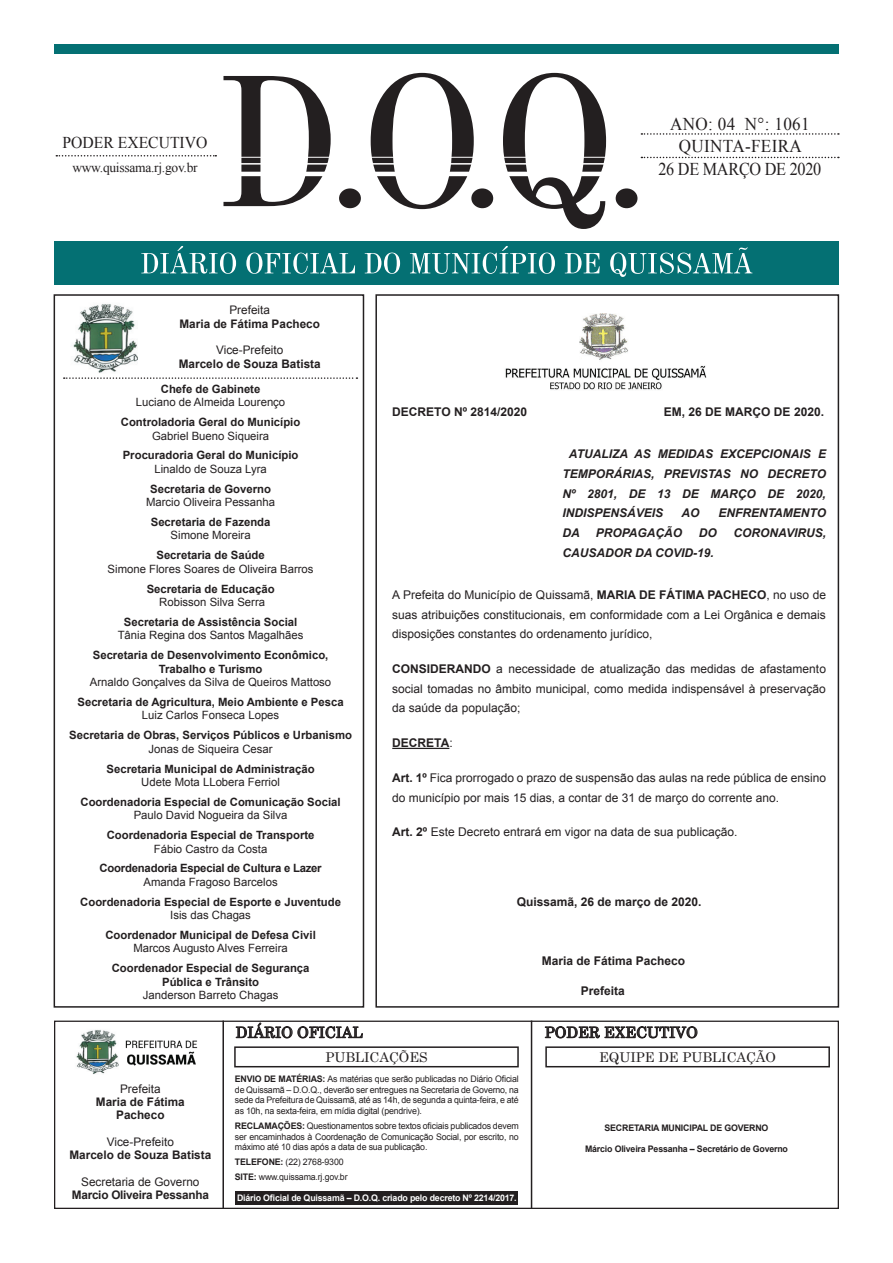
<style>
.page{position:relative;width:893px;height:1263px;background:#fff}
.page>*{position:absolute;margin:0;border:0;box-sizing:border-box;transform-origin:0 0}
.t1{font:18px/22.5px "Times New Roman";letter-spacing:.02em;color:#231f20;text-align:center;scale:.95 1}
.t2{font:16.5px "Times New Roman";color:#231f20;scale:.95 1}
.t3{font:15px "Century";color:#231f20}
.t4{font:13.5px "Century";color:#231f20}
.t5{font:13.5px "Times New Roman";letter-spacing:-.02em;color:#231f20}
.t6{font:12px/19.6px "Arial";color:#231f20;text-align:justify}
.t7{font:italic 700 12px/19.6px "Arial";color:#231f20;text-align:justify}
.t8{font:700 12px "Arial";color:#231f20}
.t9{font:700 11.85px/13.4px "Arial";color:#231f20;text-align:center}
.t10{font:11.85px "Arial";color:#231f20}
.t11{font:700 11.85px "Arial";letter-spacing:-.02em;color:#231f20}
.t12{font:700 11.4px/13.5px "Arial";color:#231f20;text-align:center}
.t13{font:11.4px "Arial";color:#231f20}
.t14{font:700 11.4px "Arial";letter-spacing:-.02em;color:#231f20}
.t15{font:9px/10.5px "Arial";letter-spacing:-.02em;color:#231f20;text-align:justify}
.t16{font:700 9px "Arial";letter-spacing:-.02em;color:#231f20}
.t17{font:700 9px "Arial";letter-spacing:-.02em;color:#fff}
.s1{font-weight:700}
.s2{font-weight:400}
</style>
<div class="page">
<div style="left:54px;top:242px;width:785px;height:43px;background:#047073"></div>
<svg style="left:141px;top:246px;width:611px;height:31px"></svg>
<svg style="left:641px;top:133px;width:198px;height:2px"></svg>
<svg style="left:56px;top:155px;width:160px;height:2px"></svg>
<svg style="left:641px;top:157px;width:198px;height:1px"></svg>
<svg style="left:223px;top:73px;width:414px;height:156px"></svg>
<hr style="left:233px;top:172px;width:387px;height:4px;background:#fff">
<hr style="left:233px;top:163px;width:387px;height:2px;background:#fff">
<hr style="left:233px;top:157px;width:387px;height:1px;background:#fff">
<div style="left:236px;top:1191px;width:282px;height:13px;background:#231f20"></div>
<img style="left:63px;top:304px;width:75px;height:74px">
<div style="left:54px;top:294px;width:310px;height:714px;border:2px solid #231f20"></div>
<div style="left:375px;top:294px;width:464px;height:714px;border:2px solid #231f20"></div>
<svg style="left:64px;top:377px;width:293px;height:2px"></svg>
<div style="left:54px;top:1020px;width:785px;height:189px;border:1px solid #231f20"></div>
<svg style="left:235px;top:1022px;width:128px;height:17px"></svg>
<svg style="left:544px;top:1026px;width:154px;height:13px"></svg>
<div style="left:234px;top:1046px;width:285px;height:21px;border:2px solid #231f20"></div>
<div style="left:545px;top:1046px;width:285px;height:21px;border:2px solid #231f20"></div>
<hr style="left:531px;top:1020px;width:1px;height:189px;background:#231f20">
<hr style="left:222px;top:1020px;width:2px;height:189px;background:#231f20">
<div style="left:54px;top:44px;width:785px;height:9px;background:#047073"></div>
<img style="left:76px;top:1030px;width:43px;height:44px">
<img style="left:125px;top:1040px;width:72px;height:26px">
<img style="left:505px;top:313px;width:202px;height:77px">
<hr style="left:392px;top:748px;width:57px;height:1px;background:#231f20">
<h2 class="t2" style="left:63px;top:131px;width:154px">PODER EXECUTIVO</h2>
<p class="t5" style="left:72px;top:158px;width:127px">www.quissama.rj.gov.br</p>
<h1 class="t1" style="left:658px;top:112px;width:173px">ANO: 04 N°: 1061 quinta-feira<br>26 DE março DE 2020</h1>
<p class="t10" style="left:229px;top:303px;width:42px">Prefeita</p>
<p class="t9" style="left:179px;top:317px;width:142px">Maria de Fátima Pacheco</p>
<p class="t10" style="left:216px;top:342px;width:69px">Vice-Prefeito</p>
<p class="t9" style="left:179px;top:357px;width:143px">Marcelo de Souza Batista</p>
<p class="t12" style="left:161px;top:382px;width:101px">Chefe de Gabinete</p>
<p class="t13" style="left:136px;top:395px;width:151px">Luciano de Almeida Lourenço</p>
<p class="t12" style="left:121px;top:416px;width:181px">Controladoria Geral do Município</p>
<p class="t13" style="left:152px;top:428px;width:119px">Gabriel Bueno Siqueira</p>
<p class="t12" style="left:123px;top:449px;width:177px">Procuradoria Geral do Município</p>
<p class="t13" style="left:154px;top:461px;width:114px">Linaldo de Souza Lyra</p>
<p class="t12" style="left:150px;top:482px;width:122px">Secretaria de Governo</p>
<p class="t13" style="left:146px;top:495px;width:131px">Marcio Oliveira Pessanha</p>
<p class="t12" style="left:151px;top:515px;width:121px">Secretaria de Fazenda</p>
<p class="t13" style="left:171px;top:528px;width:81px">Simone Moreira</p>
<p class="t12" style="left:156px;top:549px;width:110px">Secretaria de Saúde</p>
<p class="t13" style="left:108px;top:561px;width:207px">Simone Flores Soares de Oliveira Barros</p>
<p class="t12" style="left:147px;top:582px;width:129px">Secretaria de Educação</p>
<p class="t13" style="left:159px;top:594px;width:107px">Robisson Silva Serra</p>
<p class="t12" style="left:124px;top:615px;width:175px">Secretaria de Assistência Social</p>
<p class="t13" style="left:118px;top:628px;width:187px">Tânia Regina dos Santos Magalhães</p>
<p class="t12" style="left:93px;top:649px;width:237px">Secretaria de Desenvolvimento Econômico,<br>Trabalho e Turismo</p>
<p class="t13" style="left:90px;top:675px;width:243px">Arnaldo Gonçalves da Silva de Queiros Mattoso</p>
<p class="t12" style="left:77px;top:695px;width:268px">Secretaria de Agricultura, Meio Ambiente e Pesca</p>
<p class="t13" style="left:142px;top:708px;width:139px">Luiz Carlos Fonseca Lopes</p>
<p class="t12" style="left:69px;top:729px;width:284px">Secretaria de Obras, Serviços Públicos e Urbanismo</p>
<p class="t13" style="left:149px;top:741px;width:126px">Jonas de Siqueira Cesar</p>
<p class="t12" style="left:107px;top:762px;width:210px">Secretaria Municipal de Administração</p>
<p class="t13" style="left:141px;top:774px;width:140px">Udete Mota LLobera Ferriol</p>
<p class="t12" style="left:81px;top:795px;width:262px">Coordenadoria Especial de Comunicação Social</p>
<p class="t13" style="left:134px;top:808px;width:155px">Paulo David Nogueira da Silva</p>
<p class="t12" style="left:107px;top:829px;width:209px">Coordenadoria Especial de Transporte</p>
<p class="t13" style="left:154px;top:841px;width:115px">Fábio Castro da Costa</p>
<p class="t14" style="left:100px;top:861px;width:224px">Coordenadoria Especial de Cultura e Lazer</p>
<p class="t13" style="left:144px;top:874px;width:136px">Amanda Fragoso Barcelos</p>
<p class="t12" style="left:80px;top:895px;width:262px">Coordenadoria Especial de Esporte e Juventude</p>
<p class="t13" style="left:170px;top:908px;width:82px">Isis das Chagas</p>
<p class="t12" style="left:105px;top:928px;width:212px">Coordenador Municipal de Defesa Civil</p>
<p class="t13" style="left:133px;top:941px;width:156px">Marcos Augusto Alves Ferreira</p>
<p class="t12" style="left:112px;top:962px;width:199px">Coordenador Especial de Segurança<br>Pública e Trânsito</p>
<p class="t13" style="left:143px;top:988px;width:137px">Janderson Barreto Chagas</p>
<p class="t8" style="left:392px;top:404px;width:136px">DECRETO Nº 2814/2020</p>
<p class="t8" style="left:664px;top:404px;width:162px">EM, 26 DE MARÇO DE 2020.</p>
<p class="t7" style="left:562px;top:445px;width:265px;text-indent:7px">ATUALIZA AS MEDIDAS EXCEPCIONAIS E TEMPORÁRIAS, PREVISTAS NO DECRETO Nº 2801, DE 13 DE MARÇO DE 2020, INDISPENSÁVEIS</p>
<p class="t7" style="left:681px;top:504px;width:20px">AO</p>
<p class="t7" style="left:718px;top:504px;width:109px">ENFRENTAMENTO</p>
<p class="t7" style="left:562px;top:523px;width:19px">DA</p>
<p class="t7" style="left:596px;top:523px;width:88px">PROPAGAÇÃO</p>
<p class="t7" style="left:699px;top:523px;width:20px">DO</p>
<p class="t7" style="left:733px;top:523px;width:94px">CORONAVIRUS,</p>
<p class="t7" style="left:562px;top:543px;width:153px">CAUSADOR DA COVID-19.</p>
<p class="t6" style="left:392px;top:585px;width:435px">A Prefeita do Município de Quissamã, <span class="s1">MARIA DE FÁTIMA PACHECO</span>, no uso de suas atribuições constitucionais, em conformidade com a Lei Orgânica e demais disposições constantes do ordenamento jurídico,</p>
<p class="t6" style="left:392px;top:659px;width:435px"><span class="s1">CONSIDERANDO</span> a necessidade de atualização das medidas de afastamento social tomadas no âmbito municipal, como medida indispensável à preservação da saúde da população;</p>
<p class="t8" style="left:392px;top:735px;width:62px">DECRETA<span class="s2">:</span></p>
<p class="t6" style="left:392px;top:768px;width:435px"><span class="s1">Art. 1º</span> Fica prorrogado o prazo de suspensão das aulas na rede pública de ensino do município por mais 15 dias, a contar de 31 de março do corrente ano.</p>
<p class="t6" style="left:392px;top:822px;width:347px"><span class="s1">Art. 2º</span> Este Decreto entrará em vigor na data de sua publicação.</p>
<p class="t8" style="left:517px;top:893px;width:186px">Quissamã, 26 de março de 2020.</p>
<p class="t8" style="left:542px;top:953px;width:145px">Maria de Fátima Pacheco</p>
<p class="t8" style="left:581px;top:983px;width:46px">Prefeita</p>
<p class="t10" style="left:120px;top:1081px;width:42px">Prefeita</p>
<p class="t9" style="left:96px;top:1095px;width:90px">Maria de Fátima<br>Pacheco</p>
<p class="t10" style="left:107px;top:1134px;width:69px">Vice-Prefeito</p>
<p class="t9" style="left:69px;top:1149px;width:143px">Marcelo de Souza Batista</p>
<p class="t10" style="left:81px;top:1174px;width:120px">Secretaria de Governo</p>
<p class="t11" style="left:72px;top:1187px;width:139px">Marcio Oliveira Pessanha</p>
<h3 class="t3" style="left:236px;top:1020px;width:128px">DIÁRIO OFICIAL</h3>
<h3 class="t3" style="left:545px;top:1020px;width:155px">PODER EXECUTIVO</h3>
<p class="t4" style="left:325px;top:1046px;width:104px">PUBLICAÇÕES</p>
<p class="t4" style="left:599px;top:1046px;width:178px">EQUIPE DE PUBLICAÇÃO</p>
<p class="t15" style="left:235px;top:1074px;width:285px"><span class="s1">ENVIO DE MATÉRIAS:</span> As matérias que serão publicadas no Diário Oficial de Quissamã – D.O.Q., deverão ser entregues na Secretaria de Governo, na sede da Prefeitura de Quissamã, até as 14h, de segunda a quinta-feira, e até as 10h, na sexta-feira, em mídia digital (pendrive).</p>
<p class="t15" style="left:235px;top:1121px;width:285px"><span class="s1">RECLAMAÇÕES:</span> Questionamentos sobre textos oficiais publicados devem ser encaminhados à Coordenação de Comunicação Social, por escrito, no máximo até 10 dias após a data de sua publicação.</p>
<p class="t15" style="left:235px;top:1154px;width:114px;line-height:15px"><span class="s1">TELEFONE:</span> (22) 2768-9300<br><span class="s1">SITE:</span> www.quissama.rj.gov.br</p>
<p class="t17" style="left:237px;top:1192px;width:281px">Diário Oficial de Quissamã – D.O.Q. criado pelo decreto Nº 2214/2017.</p>
<p class="t16" style="left:605px;top:1122px;width:165px">SECRETARIA MUNICIPAL DE GOVERNO</p>
<p class="t16" style="left:585px;top:1143px;width:204px">Márcio Oliveira Pessanha – Secretário de Governo</p>
</div>
